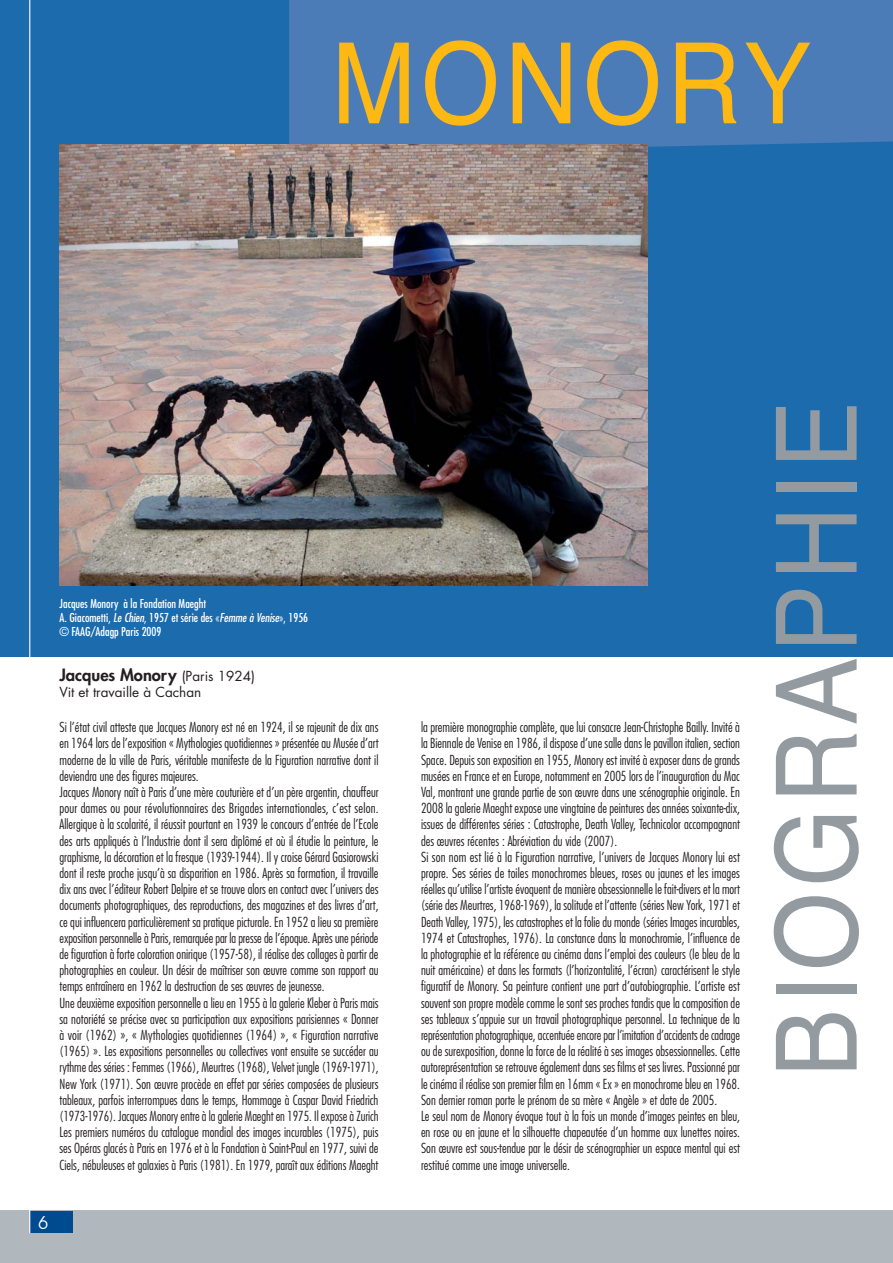
<style>
.page{position:relative;width:893px;height:1263px;background:#fff}
.page>*{position:absolute;margin:0;border:0;box-sizing:border-box;transform-origin:0 0}
.t1{font:112.5px "Helvetica";letter-spacing:.05em;color:#939ba1;scale:.9 1}
.t2{font:112.5px "Helvetica";letter-spacing:.05em;color:#fdb813;scale:.9 1}
.t3{font:18px "Avant Garde IT Cby BT";color:#fff}
.t4{font:800 16.5px "Futura";color:#231f20}
.t5{font:300 condensed 13.5px/16.2px "Futura";color:#231f20}
.t6{font:13.5px "Futura";color:#231f20}
.t7{font:condensed 12px/14.4px "Futura";color:#fff}
.s1{font-style:italic}
.s2{font-weight:400;font-size:13.5px}
</style>
<div class="page">
<div style="left:0;top:0;width:893px;height:656px;background:#1b6bad"></div>
<div style="left:289px;top:0;width:604px;height:147px;background:#4c7cb8"></div>
<div style="left:0;top:1210px;width:893px;height:53px;background:#b1b8bd"></div>
<img style="left:60px;top:145px;width:588px;height:441px">
<div style="left:30px;top:1212px;width:42px;height:21px;background:#004a8f"></div>
<hr style="left:29px;top:0;width:1px;height:1233px;background:#fff">
<h1 class="t2" style="left:332px;top:37px;width:534px">MONORY</h1>
<p class="t7" style="left:60px;top:597px;width:250px">Jacques Monory à la Fondation Maeght<br>A. Giacometti, <span class="s1">Le Chien</span>, 1957 et série des «<span class="s1">Femme à Venise</span>», 1956 © FAAG/Adagp Paris 2009</p>
<p class="t4" style="left:60px;top:667px;width:197px">Jacques Monory <span class="s2">(Paris 1924)</span></p>
<p class="t6" style="left:60px;top:686px;width:143px">Vit et travaille à Cachan</p>
<p class="t5" style="left:60px;top:720px;width:320px">Si l’état civil atteste que Jacques Monory est né en 1924, il se rajeunit de dix ans en 1964 lors de l’exposition « Mythologies quotidiennes » présentée au Musée d’art moderne de la ville de Paris, véritable manifeste de la Figuration narrative dont il deviendra une des figures majeures.<br>Jacques Monory naît à Paris d’une mère couturière et d’un père argentin, chauffeur pour dames ou pour révolutionnaires des Brigades internationales, c’est selon.<br>Allergique à la scolarité, il réussit pourtant en 1939 le concours d’entrée de l’Ecole des arts appliqués à l’Industrie dont il sera diplômé et où il étudie la peinture, le graphisme, la décoration et la fresque (1939-1944). Il y croise Gérard Gasiorowski dont il reste proche jusqu’à sa disparition en 1986. Après sa formation, il travaille dix ans avec l’éditeur Robert Delpire et se trouve alors en contact avec l’univers des documents photographiques, des reproductions, des magazines et des livres d’art, ce qui influencera particulièrement sa pratique picturale. En 1952 a lieu sa première exposition personnelle à Paris, remarquée par la presse de l’époque. Après une période de figuration à forte coloration onirique (1957-58), il réalise des collages à partir de photographies en couleur. Un désir de maîtriser son œuvre comme son rapport au temps entraînera en 1962 la destruction de ses œuvres de jeunesse.<br>Une deuxième exposition personnelle a lieu en 1955 à la galerie Kleber à Paris mais sa notoriété se précise avec sa participation aux expositions parisiennes « Donner à voir (1962) », « Mythologies quotidiennes (1964) », « Figuration narrative (1965) ». Les expositions personnelles ou collectives vont ensuite se succéder au rythme des séries : Femmes (1966), Meurtres (1968), Velvet jungle (1969-1971), New York (1971). Son œuvre procède en effet par séries composées de plusieurs tableaux, parfois interrompues dans le temps, Hommage à Caspar David Friedrich (1973-1976). Jacques Monory entre à la galerie Maeght en 1975. Il expose à Zurich Les premiers numéros du catalogue mondial des images incurables (1975), puis ses Opéras glacés à Paris en 1976 et à la Fondation à Saint-Paul en 1977, suivi de Ciels, nébuleuses et galaxies à Paris (1981). En 1979, paraît aux éditions Maeght</p>
<p class="t5" style="left:421px;top:720px;width:320px">la première monographie complète, que lui consacre Jean-Christophe Bailly. Invité à la Biennale de Venise en 1986, il dispose d’une salle dans le pavillon italien, section Space. Depuis son exposition en 1955, Monory est invité à exposer dans de grands musées en France et en Europe, notamment en 2005 lors de l’inauguration du Mac Val, montrant une grande partie de son œuvre dans une scénographie originale. En 2008 la galerie Maeght expose une vingtaine de peintures des années soixante-dix, issues de différentes séries : Catastrophe, Death Valley, Technicolor accompagnant des œuvres récentes : Abréviation du vide (2007).<br>Si son nom est lié à la Figuration narrative, l’univers de Jacques Monory lui est propre. Ses séries de toiles monochromes bleues, roses ou jaunes et les images réelles qu’utilise l’artiste évoquent de manière obsessionnelle le fait-divers et la mort (série des Meurtres, 1968-1969), la solitude et l’attente (séries New York, 1971 et Death Valley, 1975), les catastrophes et la folie du monde (séries Images incurables, 1974 et Catastrophes, 1976). La constance dans la monochromie, l’influence de la photographie et la référence au cinéma dans l’emploi des couleurs (le bleu de la nuit américaine) et dans les formats (l’horizontalité, l’écran) caractérisent le style figuratif de Monory. Sa peinture contient une part d’autobiographie. L’artiste est souvent son propre modèle comme le sont ses proches tandis que la composition de ses tableaux s’appuie sur un travail photographique personnel. La technique de la représentation photographique, accentuée encore par l’imitation d’accidents de cadrage ou de surexposition, donne la force de la réalité à ses images obsessionnelles. Cette autoreprésentation se retrouve également dans ses films et ses livres. Passionné par le cinéma il réalise son premier film en 16mm « Ex » en monochrome bleu en 1968.<br>Son dernier roman porte le prénom de sa mère « Angèle » et date de 2005.<br>Le seul nom de Monory évoque tout à la fois un monde d’images peintes en bleu, en rose ou en jaune et la silhouette chapeautée d’un homme aux lunettes noires.<br>Son œuvre est sous-tendue par le désir de scénographier un espace mental qui est restitué comme une image universelle.</p>
<h2 class="t3" style="left:38px;top:1212px;width:12px">6</h2>
<h1 class="t1" style="left:770px;top:1077px;width:752px;rotate:-90deg">BIOGRAPHIE</h1>
</div>
